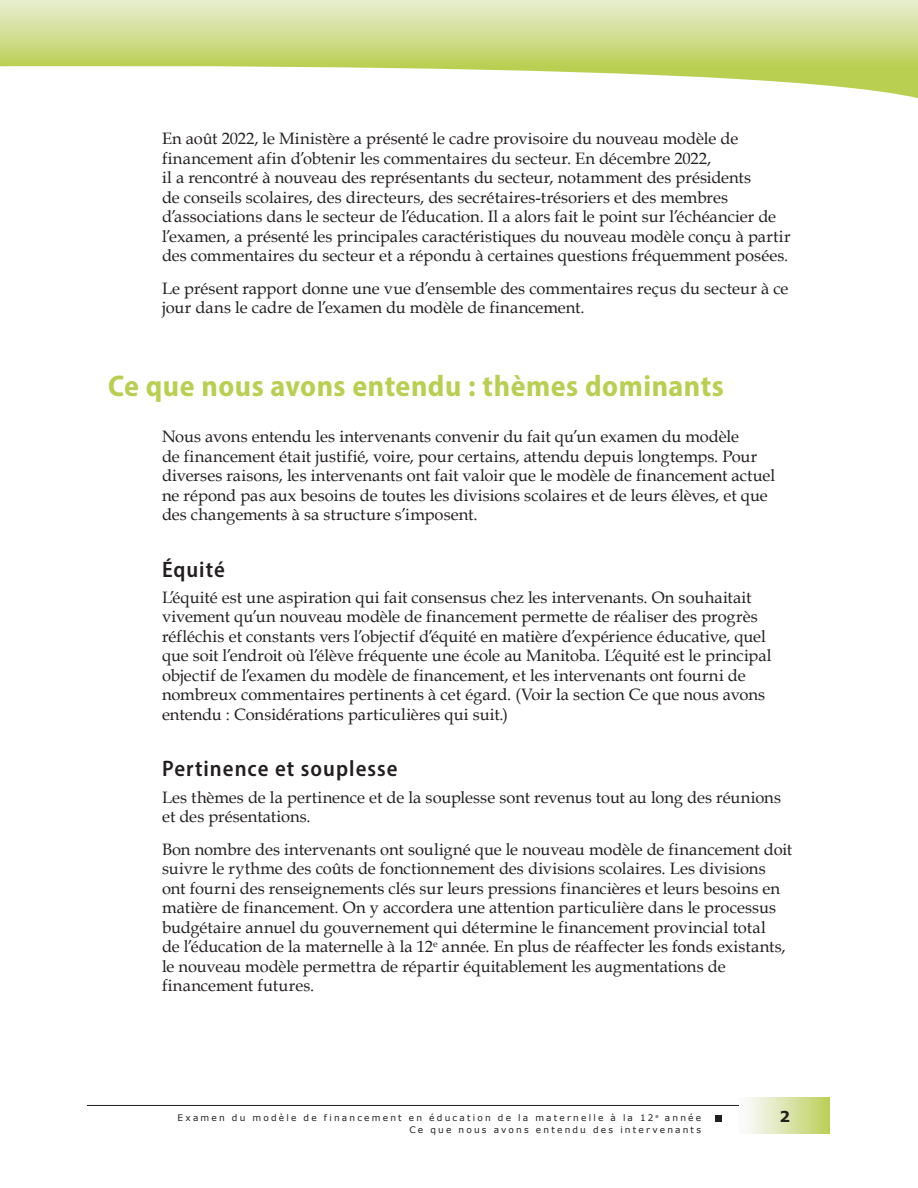
<style>
.page{position:relative;width:918px;height:1188px;background:#fff}
.page>*{position:absolute;margin:0;border:0;box-sizing:border-box;transform-origin:0 0}
.Head_A{font:700 semi-condensed 30px "Myriad Pro";letter-spacing:.015em;color:#b9cf51}
.Head_B{font:600 semi-condensed 22.5px "Myriad Pro";letter-spacing:.045em;color:#231f20}
.Paragraph___12__inde{font:16.5px/19.5px "Book Antiqua";color:#231f20}
.Paragraph_End___3__i{font:16.5px/19.5px "Book Antiqua";color:#231f20}
.t1{font:700 15px "Verdana";color:#231f20}
.t2{font:9px/12px "Verdana";letter-spacing:.24em;color:#231f20;text-align:right}
</style>
<div class="page">
<hr style="left:87px;top:1105px;width:731px;height:1px;background:#231f20">
<div style="left:739px;top:1097px;width:91px;height:37px;background:linear-gradient(to right,#fefdff,#bccf5a)"></div>
<div style="left:715px;top:1115px;width:7px;height:7px;background:#231f20"></div>
<svg style="left:0;top:0;width:918px;height:99px"></svg>
<p class="Paragraph___12__inde" style="left:162px;top:128px;width:630px">En août 2022, le Ministère a présenté le cadre provisoire du nouveau modèle de financement afin d’obtenir les commentaires du secteur. En décembre 2022,<br>il a rencontré à nouveau des représentants du secteur, notamment des présidents<br>de conseils scolaires, des directeurs, des secrétaires-trésoriers et des membres d’associations dans le secteur de l’éducation. Il a alors fait le point sur l’échéancier de l’examen, a présenté les principales caractéristiques du nouveau modèle conçu à partir des commentaires du secteur et a répondu à certaines questions fréquemment posées.</p>
<p class="Paragraph_End___3__i" style="left:162px;top:278px;width:628px">Le présent rapport donne une vue d’ensemble des commentaires reçus du secteur à ce jour dans le cadre de l’examen du modèle de financement.</p>
<p class="Head_A" style="left:108px;top:366px;width:617px">Ce que nous avons entendu : thèmes dominants</p>
<p class="Paragraph_End___3__i" style="left:162px;top:427px;width:615px">Nous avons entendu les intervenants convenir du fait qu’un examen du modèle<br>de financement était justifié, voire, pour certains, attendu depuis longtemps. Pour diverses raisons, les intervenants ont fait valoir que le modèle de financement actuel ne répond pas aux besoins de toutes les divisions scolaires et de leurs élèves, et que des changements à sa structure s’imposent.</p>
<p class="Head_B" style="left:162px;top:555px;width:64px">Équité</p>
<p class="Paragraph_End___3__i" style="left:162px;top:587px;width:611px">L’équité est une aspiration qui fait consensus chez les intervenants. On souhaitait vivement qu’un nouveau modèle de financement permette de réaliser des progrès réfléchis et constants vers l’objectif d’équité en matière d’expérience éducative, quel que soit l’endroit où l’élève fréquente une école au Manitoba. L’équité est le principal objectif de l’examen du modèle de financement, et les intervenants ont fourni de nombreux commentaires pertinents à cet égard. (Voir la section Ce que nous avons entendu : Considérations particulières qui suit.)</p>
<p class="Head_B" style="left:162px;top:755px;width:237px">Pertinence et souplesse</p>
<p class="Paragraph___12__inde" style="left:162px;top:787px;width:621px">Les thèmes de la pertinence et de la souplesse sont revenus tout au long des réunions et des présentations.</p>
<p class="Paragraph___12__inde" style="left:162px;top:839px;width:632px">Bon nombre des intervenants ont souligné que le nouveau modèle de financement doit suivre le rythme des coûts de fonctionnement des divisions scolaires. Les divisions ont fourni des renseignements clés sur leurs pressions financières et leurs besoins en matière de financement. On y accordera une attention particulière dans le processus budgétaire annuel du gouvernement qui détermine le financement provincial total<br>de l’éducation de la maternelle à la 12<sup>e</sup> année. En plus de réaffecter les fonds existants, le nouveau modèle permettra de répartir équitablement les augmentations de financement futures.</p>
<p class="t2" style="left:178px;top:1112px;width:525px">Examen du modèle de financement en éducation de la maternelle à la 12 <sup>e</sup> année<br>Ce que nous avons entendu des intervenants</p>
<p class="t1" style="left:779px;top:1106px;width:12px">2</p>
</div>
